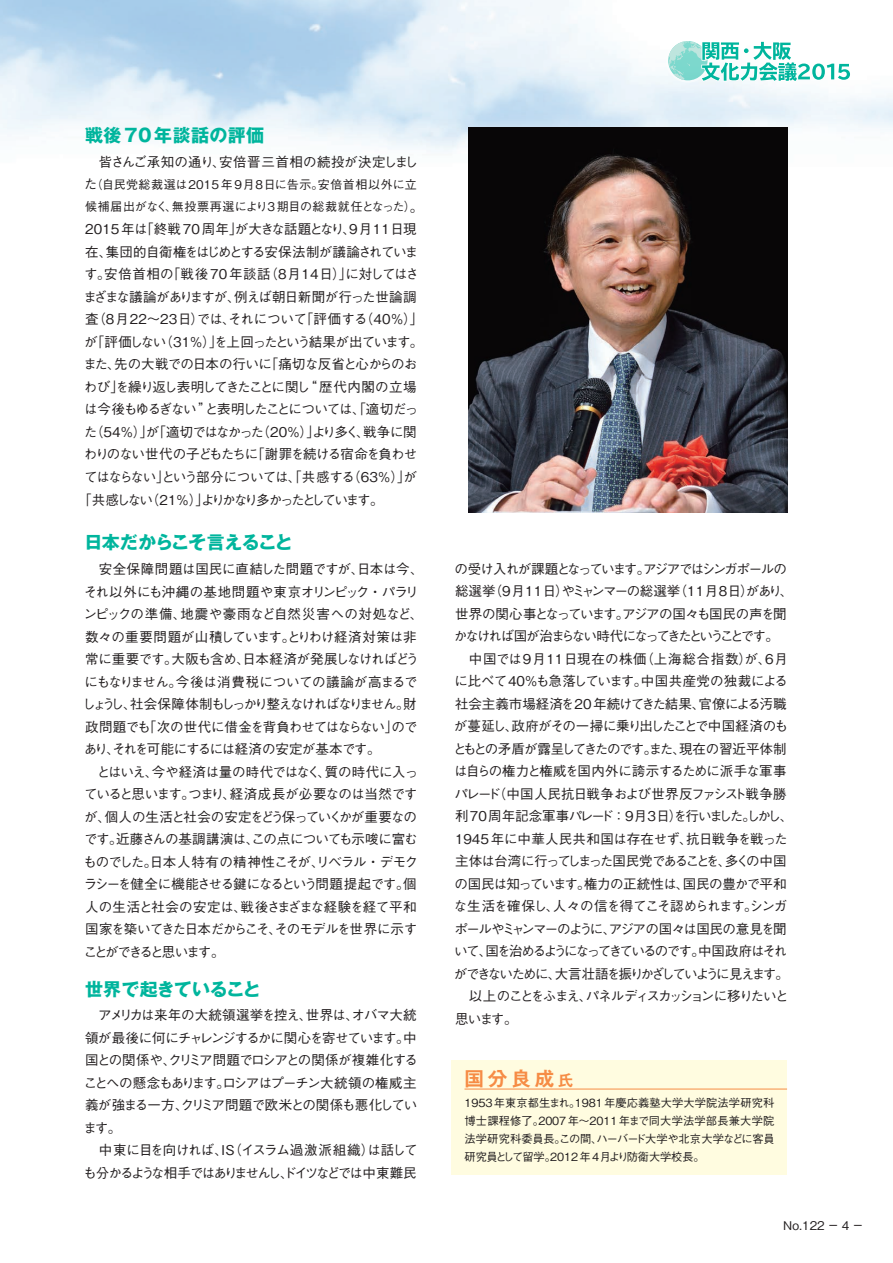
<style>
.page{position:relative;width:893px;height:1263px;background:#fff}
.page>*{position:absolute;margin:0;border:0;box-sizing:border-box;transform-origin:0 0}
.t1{font:700 19.5px "Gothic MB101 Pro De";color:#f68c45}
.t2{font:700 18px "Gothic MB101 Pro";letter-spacing:-.035em;color:#00b59d}
.t3{font:700 18px "Gothic MB101 Pro";letter-spacing:.01em;color:#00b59d}
.t4{font:700 18px "Gothic MB101 Pro";letter-spacing:-.02em;color:#00b59d}
.t5{font:500 13.5px/22.5px "Gothic BBB Pro";letter-spacing:-.065em;color:#231f20}
.t6{font:500 13.5px/22.5px "Gothic BBB Pro";letter-spacing:-.045em;color:#231f20}
.t7{font:500 13.5px/22.5px "Gothic BBB Pro";letter-spacing:-.11em;color:#231f20}
.t8{font:500 13.5px "Gothic BBB Pro";letter-spacing:.01em;color:#231f20}
.t9{font:500 13.5px "Gothic BBB Pro";letter-spacing:-.12em;color:#231f20}
.t10{font:500 13.5px "Gothic BBB Pro";letter-spacing:-.085em;color:#231f20}
.t11{font:500 13.5px "Gothic BBB Pro";letter-spacing:.045em;color:#231f20}
.t12{font:500 13.5px "Gothic BBB Pro";letter-spacing:-.095em;color:#231f20}
.t13{font:500 13.5px "Gothic BBB Pro";letter-spacing:-.155em;color:#231f20}
.t14{font:500 13.5px "Gothic BBB Pro";letter-spacing:-.09em;color:#231f20}
.t15{font:500 13.5px "Gothic BBB Pro";letter-spacing:.015em;color:#231f20}
.t16{font:500 12px/22.5px "Gothic BBB Pro";letter-spacing:.05em;color:#231f20}
.t17{font:500 12px "Gothic BBB Pro";letter-spacing:.03em;color:#231f20}
.t18{font:500 11.25px/18px "Gothic BBB Pro";letter-spacing:-.02em;color:#231f20;text-align:justify}
.s1{font-size:13.5px}
.s2{font-size:15px}
</style>
<div class="page">
<div style="left:452px;top:1060px;width:335px;height:115px;background:#fffce0"></div>
<hr style="left:464px;top:1089px;width:323px;height:1px;background:#f68c45">
<img style="left:0;top:0;width:893px;height:202px">
<div style="left:666px;top:39px;width:44px;height:44px;border:4px solid #fff;border-radius:50%"></div>
<svg style="left:668px;top:39px;width:183px;height:44px"></svg>
<img style="left:468px;top:128px;width:319px;height:384px">
<h2 class="t3" style="left:85px;top:121px;width:181px">戦後70年談話の評価</h2>
<p class="t15" style="left:99px;top:151px;width:321px">皆さんご承知の通り、安倍晋三首相の続投が決定しまし</p>
<p class="t16" style="left:84px;top:172px;width:341px"><span class="s1">た</span>（自民党総裁選は2015年9月8日に告示。安倍首相以外に立候補届出がなく、無投票再選により3 期目の総裁就任となった）<span class="s1">。</span></p>
<p class="t8" style="left:85px;top:218px;width:333px">2015年は「終戦70周年」が大きな話題となり、9月11日現</p>
<p class="t14" style="left:85px;top:241px;width:335px">在、集団的自衛権をはじめとする安保法制が議論されていま</p>
<p class="t11" style="left:84px;top:263px;width:336px">す。安倍首相の「戦後70年談話（8月14日）」に対してはさ</p>
<p class="t5" style="left:83px;top:284px;width:335px">まざまな議論がありますが、例えば朝日新聞が行った世論調</p>
<p class="t8" style="left:85px;top:308px;width:340px">査（8月22～23日）では、それについて「評価する（40％）」</p>
<p class="t7" style="left:84px;top:329px;width:341px">が「評価しない（31％）」を上回ったという結果が出ています。</p>
<p class="t5" style="left:83px;top:351px;width:335px">また、先の大戦での日本の行いに「痛切な反省と心からのお</p>
<p class="t5" style="left:84px;top:374px;width:334px">わび」を繰り返し表明してきたことに関し“ 歴代内閣の立場</p>
<p class="t12" style="left:84px;top:399px;width:336px">は今後もゆるぎない ”と表明したことについては、「適切だっ</p>
<p class="t9" style="left:84px;top:421px;width:334px">た（54％）」が「適切ではなかった（20％）」より多く、戦争に関</p>
<p class="t5" style="left:84px;top:441px;width:335px">わりのない世代の子どもたちに「謝罪を続ける宿命を負わせ</p>
<p class="t10" style="left:84px;top:466px;width:334px">てはならない」という部分については、「共感する（63％）」が</p>
<p class="t13" style="left:78px;top:489px;width:307px">「共感しない（2 1％）」よりかなり多かったとしています。</p>
<h2 class="t2" style="left:84px;top:528px;width:210px">日本だからこそ言えること</h2>
<p class="t6" style="left:82px;top:556px;width:343px">　安全保障問題は国民に直結した問題ですが、日本は今、それ以外にも沖縄の基地問題や東京オリンピック・パラリンピックの準備、地震や豪雨など自然災害への対処など、数々の重要問題が山積しています。とりわけ経済対策は非常に重要です。大阪も含め、日本経済が発展しなければどうにもなりません。今後は消費税についての議論が高まるでしょうし、社会保障体制もしっかり整えなければなりません。財政問題でも「次の世代に借金を背負わせてはならない」のであり、それを可能にするには経済の安定が基本です。<br>　とはいえ、今や経済は量の時代ではなく、質の時代に入っていると思います。つまり、経済成長が必要なのは当然ですが、個人の生活と社会の安定をどう保っていくかが重要なのです。近藤さんの基調講演は、この点についても示唆に富むものでした。日本人特有の精神性こそが、リベラル・デモクラシーを健全に機能させる鍵になるという問題提起です。個人の生活と社会の安定は、戦後さまざまな経験を経て平和国家を築いてきた日本だからこそ、そのモデルを世界に示すことができると思います。</p>
<h2 class="t4" style="left:85px;top:974px;width:177px">世界で起きていること</h2>
<p class="t5" style="left:83px;top:1002px;width:336px">　アメリカは来年の大統領選挙を控え、世界は、オバマ大統領が最後に何にチャレンジするかに関心を寄せています。中国との関係や、クリミア問題でロシアとの関係が複雑化することへの懸念もあります。ロシアはプーチン大統領の権威主義が強まる一方、クリミア問題で欧米との関係も悪化しています。<br>　中東に目を向ければ、IS（イスラム過激派組織）は話しても分かるような相手ではありませんし、ドイツなどでは中東難民</p>
<p class="t7" style="left:454px;top:555px;width:341px">の受け入れが課題となっています。アジアではシンガポールの総選挙（9月11日）やミャンマーの総選挙（11月8日）があり、世界の関心事となっています。アジアの国々も国民の声を聞かなければ国が治まらない時代になってきたということです。</p>
<p class="t5" style="left:453px;top:645px;width:342px;text-indent:16px">中国では9月11日現在の株価（上海総合指数）が、6月に比べて40％も急落しています。中国共産党の独裁による社会主義市場経済を20年続けてきた結果、官僚による汚職が蔓延し、政府がその一掃に乗り出したことで中国経済のもともとの矛盾が露呈してきたのです。また、現在の習近平体制は自らの権力と権威を国内外に誇示するために派手な軍事パレード（中国人民抗日戦争および世界反ファシスト戦争勝利 70 周年記念軍事パレード：9月3日）を行いました。しかし、<br>1945年に中華人民共和国は存在せず、抗日戦争を戦った主体は台湾に行ってしまった国民党であることを、多くの中国の国民は知っています。権力の正統性は、国民の豊かで平和な生活を確保し、人々の信を得てこそ認められます。シンガポールやミャンマーのように、アジアの国々は国民の意見を聞いて、国を治めるようになってきているのです。中国政府はそれができないために、大言壮語を振りかざしていように見えます。　以上のことをふまえ、パネルディスカッションに移りたいと思います。</p>
<h1 class="t1" style="left:464px;top:1062px;width:110px">国分良成<span class="s2">氏</span></h1>
<p class="t18" style="left:464px;top:1093px;width:312px">1953年東京都生まれ。1981年慶応義塾大学大学院法学研究科博士課程修了。2007年～2011年まで同大学法学部長兼大学院法学研究科委員長。この間、ハーバード大学や北京大学などに客員研究員として留学。2012年4月より防衛大学校長。</p>
<p class="t17" style="left:783px;top:1215px;width:81px">No.122 一 4 一</p>
</div>
